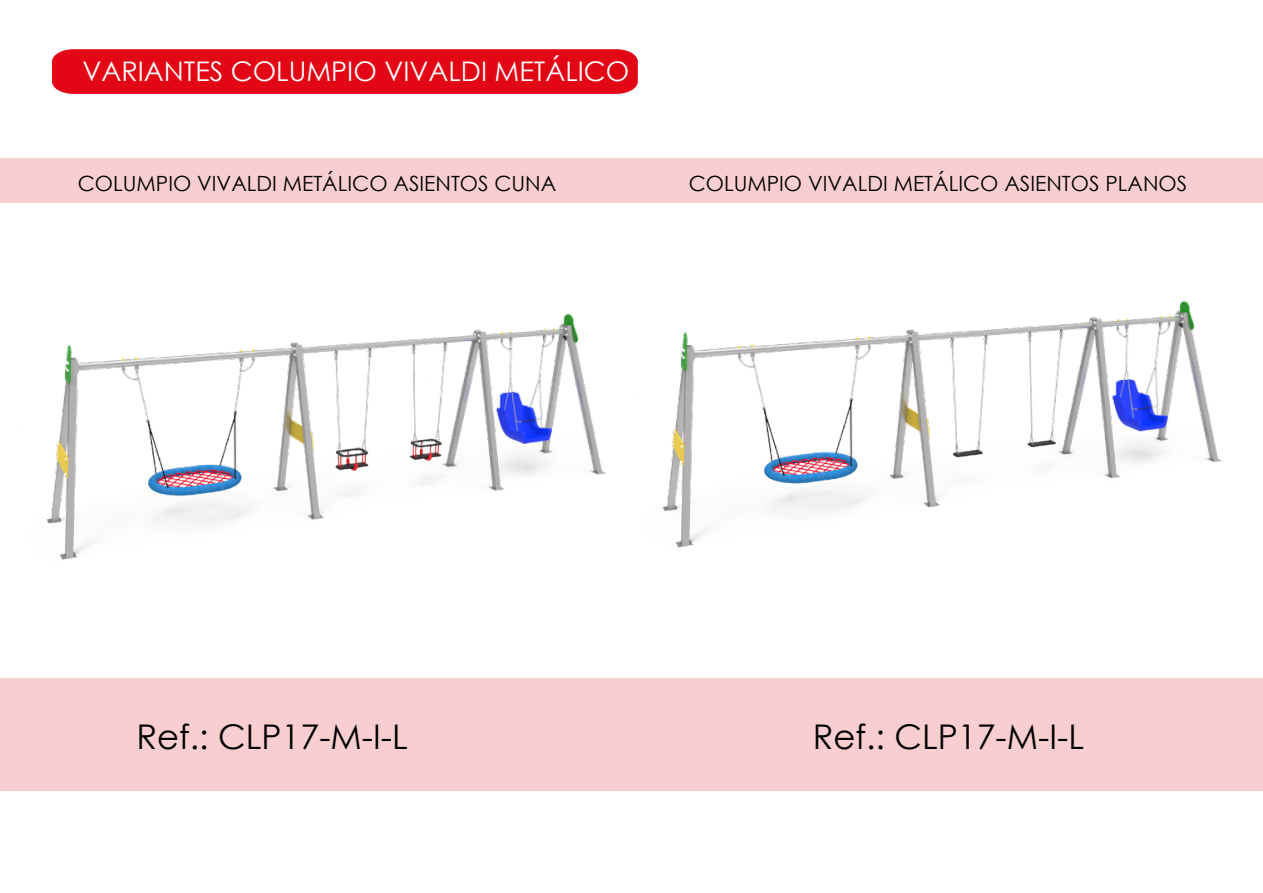
<style>
.page{position:relative;width:1263px;height:893px;background:#fff}
.page>*{position:absolute;margin:0;border:0;box-sizing:border-box;transform-origin:0 0}
.t1{font:34.05px "Century Gothic";color:#000}
.t2{font:27px "Century Gothic";color:#fff}
.t3{font:21px "Century Gothic";color:#000}
</style>
<div class="page">
<img style="left:47px;top:313px;width:559px;height:247px">
<div style="left:0;top:678px;width:1263px;height:112px;background:#f9ced0"></div>
<div style="left:0;top:158px;width:1263px;height:45px;background:#f9ced0"></div>
<div style="left:52px;top:49px;width:586px;height:45px;background:#e30614"></div>
<img style="left:662px;top:300px;width:560px;height:248px">
<p class="t2" style="left:82px;top:52px;width:548px">VARIANTES COLUMPIO VIVALDI METÁLICO</p>
<p class="t3" style="left:78px;top:169px;width:480px">COLUMPIO VIVALDI METÁLICO ASIENTOS CUNA</p>
<p class="t3" style="left:689px;top:169px;width:500px">COLUMPIO VIVALDI METÁLICO ASIENTOS PLANOS</p>
<h1 class="t1" style="left:136px;top:713px;width:273px">Ref.: CLP17-M-I-L</h1>
<h1 class="t1" style="left:813px;top:713px;width:273px">Ref.: CLP17-M-I-L</h1>
</div>
